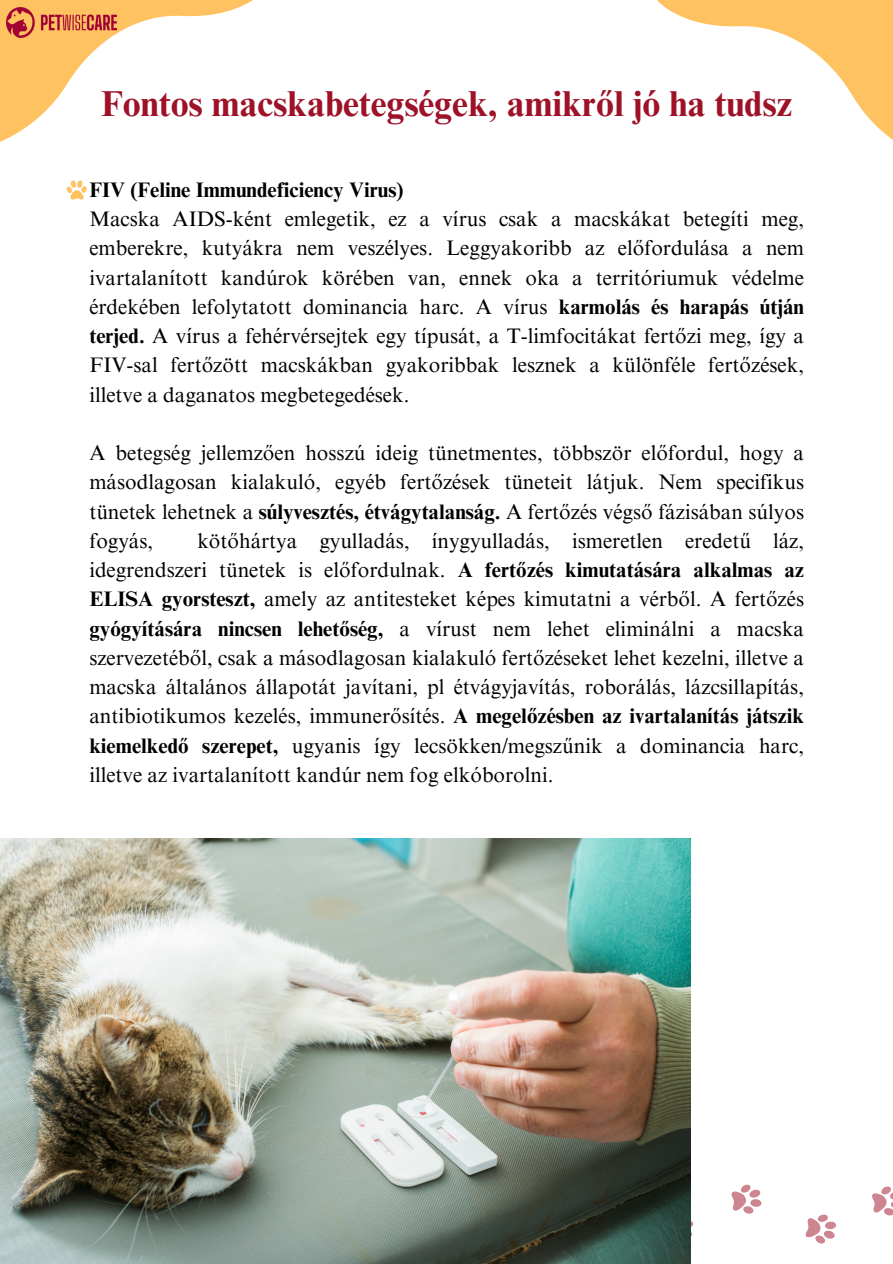
<style>
.page{position:relative;width:893px;height:1264px;background:#fff}
.page>*{position:absolute;margin:0;border:0;box-sizing:border-box;transform-origin:0 0}
.t1{font:700 36px "Times NRMT Pro";color:#9e1127}
.t2{font:21px/29.2px "Times NRMT Pro";color:#000;text-align:justify}
.t3{font:700 21px "Times NRMT Pro";color:#000}
.s1{font-weight:700}
</style>
<div class="page">
<svg style="left:0;top:0;width:253px;height:200px"></svg>
<svg style="left:657px;top:0;width:235px;height:139px"></svg>
<img style="left:6px;top:8px;width:111px;height:29px">
<svg style="left:691px;top:1221px;width:3px;height:16px"></svg>
<svg style="left:731px;top:1184px;width:31px;height:30px"></svg>
<svg style="left:872px;top:1186px;width:20px;height:30px"></svg>
<svg style="left:805px;top:1214px;width:31px;height:30px"></svg>
<img style="left:0;top:838px;width:691px;height:425px">
<svg style="left:66px;top:180px;width:20px;height:19px"></svg>
<p class="t1" style="left:101px;top:90px;width:692px">Fontos macskabetegségek, amikről jó ha tudsz</p>
<p class="t3" style="left:89px;top:182px;width:315px">FIV (Feline Immundeficiency Virus)</p>
<p class="t2" style="left:89px;top:207px;width:716px">Macska AIDS-ként emlegetik, ez a vírus csak a macskákat betegíti meg, emberekre, kutyákra nem veszélyes. Leggyakoribb az előfordulása a nem ivartalanított kandúrok körében van, ennek oka a territóriumuk védelme érdekében lefolytatott dominancia harc. A vírus <span class="s1">karmolás és harapás útján terjed.</span> A vírus a fehérvérsejtek egy típusát, a T-limfocitákat fertőzi meg, így a FIV-sal fertőzött macskákban gyakoribbak lesznek a különféle fertőzések, illetve a daganatos megbetegedések.</p>
<h1 class="t2" style="left:89px;top:441px;width:716px">A betegség jellemzően hosszú ideig tünetmentes, többször előfordul, hogy a másodlagosan kialakuló, egyéb fertőzések tüneteit látjuk. Nem specifikus tünetek lehetnek a <span class="s1">súlyvesztés, étvágytalanság.</span> A fertőzés végső fázisában súlyos fogyás,</h1>
<h1 class="t2" style="left:89px;top:528px;width:716px;text-indent:108px">kötőhártya gyulladás, ínygyulladás, ismeretlen eredetű láz, idegrendszeri tünetek is előfordulnak. <span class="s1">A fertőzés kimutatására alkalmas az ELISA gyorsteszt,</span> amely az antitesteket képes kimutatni a vérből. A fertőzés <span class="s1">gyógyítására nincsen lehetőség,</span> a vírust nem lehet eliminálni a macska szervezetéből, csak a másodlagosan kialakuló fertőzéseket lehet kezelni, illetve a macska általános állapotát javítani, pl étvágyjavítás, roborálás, lázcsillapítás, antibiotikumos kezelés, immunerősítés. <span class="s1">A megelőzésben az ivartalanítás játszik kiemelkedő szerepet,</span> ugyanis így lecsökken/megszűnik a dominancia harc, illetve az ivartalanított kandúr nem fog elkóborolni.</h1>
</div>
